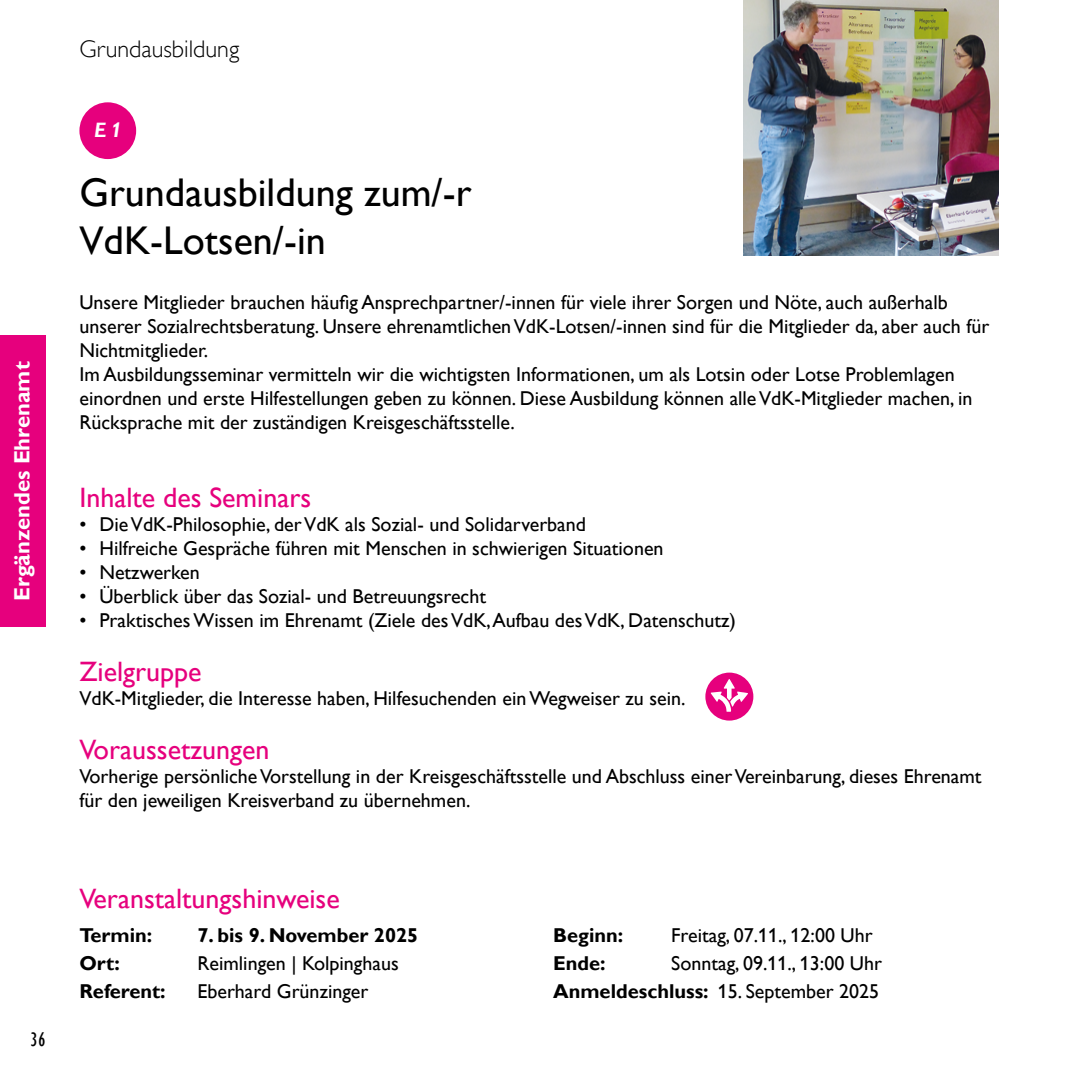
<style>
.page{position:relative;width:1078px;height:1078px;background:#fff}
.page>*{position:absolute;margin:0;border:0;box-sizing:border-box;transform-origin:0 0}
.t1{font:40px "Gill Alt One";color:#000}
.Inhalte_14_pt{font:28px "Gill Alt One";color:#e6007d}
.Rubrik{font:300 24px "Gill Alt One";color:#000}
.t2{font:700 22px "Gill Alt One";color:#fff}
.Fließtext_fett{font:italic 700 20.8px "Gill Alt One";color:#fff}
.Fließtext{font:20px/24px "Gill Alt One";color:#000}
.t3{font:700 20px "Gill Alt One";color:#000}
.t4{font:condensed 20px "Gill Sans";color:#000}
.s1{font-weight:700}
</style>
<div class="page">
<div style="left:0;top:336px;width:45px;height:290px;background:#e6007d"></div>
<img style="left:743px;top:0;width:255px;height:255px">
<div style="left:79px;top:102px;width:57px;height:57px;background:#e6007d;border-radius:50%"></div>
<div style="left:705px;top:672px;width:48px;height:48px;background:#e6007d;border-radius:50%"></div>
<img style="left:710px;top:678px;width:37px;height:33px">
<p class="t2" style="left:9px;top:601px;width:241px;rotate:-90deg">Ergänzendes Ehrenamt</p>
<p class="t4" style="left:30px;top:1027px;width:17px">36</p>
<p class="Rubrik" style="left:79px;top:35px;width:161px">Grundausbildung</p>
<p class="Fließtext_fett" style="left:94px;top:118px;width:28px">E 1</p>
<p class="t1" style="left:79px;top:169px;width:393px">Grundausbildung zum/-r</p>
<p class="t1" style="left:79px;top:217px;width:248px">VdK-Lotsen/-in</p>
<p class="Fließtext" style="left:79px;top:290px;width:911px">Unsere Mitglieder brauchen häufig Ansprechpartner/-innen für viele ihrer Sorgen und Nöte, auch außerhalb unserer Sozialrechtsberatung. Unsere ehrenamtlichen VdK-Lotsen/-innen sind für die Mitglieder da, aber auch für<br>Nichtmitglieder.</p>
<p class="Fließtext" style="left:79px;top:362px;width:894px">Im Ausbildungsseminar vermitteln wir die wichtigsten Informationen, um als Lotsin oder Lotse Problemlagen einordnen und erste Hilfestellungen geben zu können. Diese Ausbildung können alle VdK-Mitglieder machen, in<br>Rücksprache mit der zuständigen Kreisgeschäftsstelle.</p>
<p class="Inhalte_14_pt" style="left:79px;top:481px;width:233px">Inhalte des Seminars</p>
<p class="Fließtext" style="left:79px;top:512px;width:508px">• Die VdK-Philosophie, der VdK als Sozial- und Solidarverband</p>
<p class="Fließtext" style="left:79px;top:536px;width:585px">• Hilfreiche Gespräche führen mit Menschen in schwierigen Situationen</p>
<p class="Fließtext" style="left:79px;top:560px;width:122px">• Netzwerken</p>
<p class="Fließtext" style="left:79px;top:584px;width:408px">• Überblick über das Sozial- und Betreuungsrecht</p>
<p class="Fließtext" style="left:79px;top:608px;width:658px">• Praktisches Wissen im Ehrenamt (Ziele des VdK, Aufbau des VdK, Datenschutz)</p>
<p class="Inhalte_14_pt" style="left:79px;top:655px;width:124px">Zielgruppe</p>
<p class="Fließtext" style="left:79px;top:686px;width:607px">VdK-Mitglieder, die Interesse haben, Hilfesuchenden ein Wegweiser zu sein.</p>
<p class="Inhalte_14_pt" style="left:79px;top:733px;width:191px">Voraussetzungen</p>
<p class="Fließtext" style="left:79px;top:764px;width:903px">Vorherige persönliche Vorstellung in der Kreisgeschäftsstelle und Abschluss einer Vereinbarung, dieses Ehrenamt für den jeweiligen Kreisverband zu übernehmen.</p>
<p class="Inhalte_14_pt" style="left:79px;top:881px;width:262px">Veranstaltungshinweise</p>
<p class="t3" style="left:79px;top:923px;width:74px">Termin:</p>
<p class="t3" style="left:197px;top:923px;width:222px">7. bis 9. November 2025</p>
<p class="t3" style="left:79px;top:951px;width:42px">Ort:</p>
<p class="Fließtext" style="left:197px;top:950px;width:203px">Reimlingen | Kolpinghaus</p>
<p class="t3" style="left:79px;top:979px;width:88px">Referent:</p>
<p class="Fließtext" style="left:197px;top:978px;width:172px">Eberhard Grünzinger</p>
<p class="t3" style="left:553px;top:923px;width:72px">Beginn:</p>
<p class="Fließtext" style="left:671px;top:922px;width:203px">Freitag, 07.11., 12:00 Uhr</p>
<p class="t3" style="left:553px;top:951px;width:54px">Ende:</p>
<p class="Fließtext" style="left:671px;top:950px;width:212px">Sonntag, 09.11., 13:00 Uhr</p>
<p class="Fließtext" style="left:553px;top:978px;width:327px"><span class="s1">Anmeldeschluss:</span> 15. September 2025</p>
</div>
